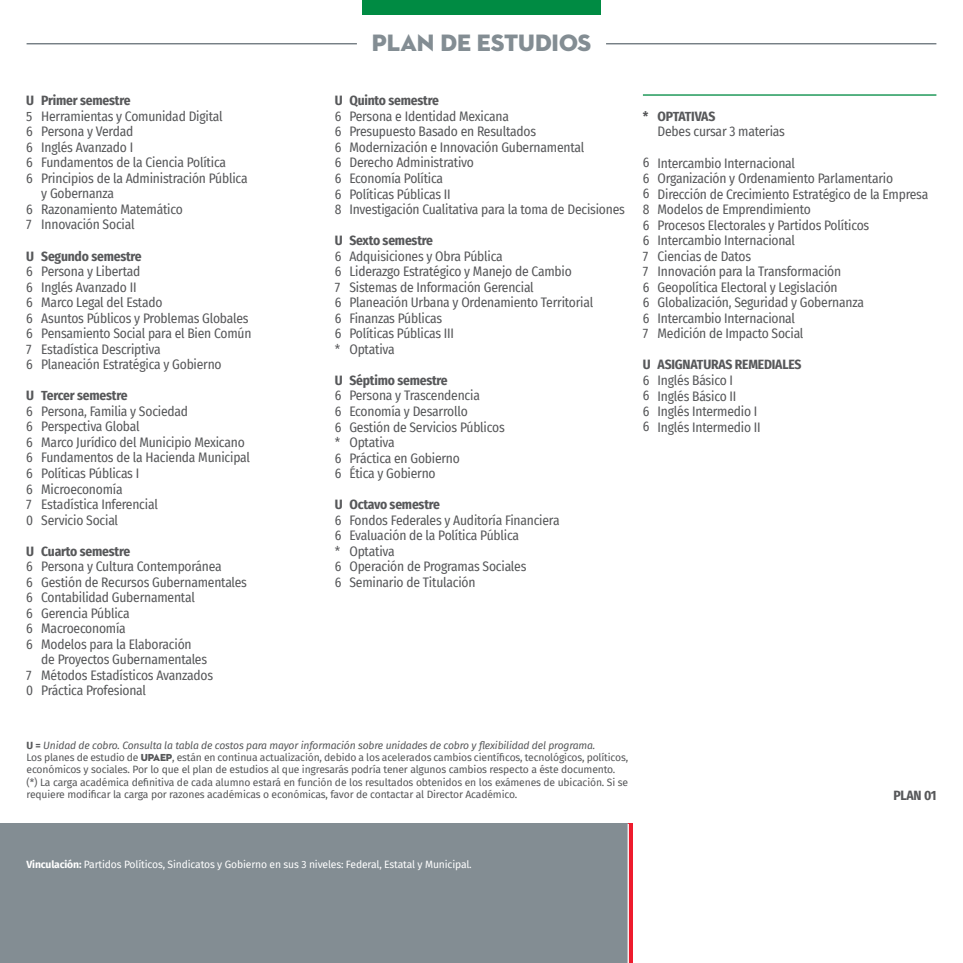
<style>
.page{position:relative;width:963px;height:963px;background:#fff}
.page>*{position:absolute;margin:0;border:0;box-sizing:border-box;transform-origin:0 0}
.t1{font:24.15px "Neutraface 2 Display Titling";color:#838d93}
.t2{font:13.47px/15.6px "Fira Sans Condensed";letter-spacing:-.015em;color:#57585a}
.t3{font:700 13.47px "Fira Sans Condensed";letter-spacing:-.015em;color:#57585a}
.t4{font:10.33px/12.4px "Fira Sans";letter-spacing:-.015em;color:#57585a}
.t5{font:10.33px "Fira Sans";letter-spacing:-.015em;color:#fff}
.s1{font-weight:700}
.s2{font-style:italic}
.s3{font-family:"Neutraface 2 Display Titling"}
</style>
<div class="page">
<hr style="left:27px;top:43px;width:330px;height:1px;background:#697379">
<hr style="left:606px;top:43px;width:330px;height:1px;background:#697379">
<div style="left:0;top:823px;width:628px;height:139px;background:#838d93"></div>
<div style="left:628px;top:823px;width:5px;height:139px;background:#ee1b2d"></div>
<hr style="left:627px;top:823px;width:1px;height:139px;background:#fff">
<div style="left:362px;top:0;width:238px;height:15px;background:#008b43"></div>
<hr style="left:642px;top:94px;width:294px;height:2px;background:#008b43">
<p class="t3" style="left:41px;top:89px;width:91px">Primer semestre</p>
<p class="t2" style="left:41px;top:108px;width:208px">Herramientas y Comunidad Digital<br>Persona y Verdad<br>Inglés Avanzado I<br>Fundamentos de la Ciencia Política<br>Principios de la Administración Pública y Gobernanza<br>Razonamiento Matemático<br>Innovación Social</p>
<p class="t3" style="left:41px;top:244px;width:102px">Segundo semestre</p>
<p class="t2" style="left:41px;top:263px;width:212px">Persona y Libertad<br>Inglés Avanzado II<br>Marco Legal del Estado<br>Asuntos Públicos y Problemas Globales<br>Pensamiento Social para el Bien Común<br>Estadística Descriptiva<br>Planeación Estratégica y Gobierno</p>
<p class="t3" style="left:41px;top:384px;width:88px">Tercer semestre</p>
<p class="t2" style="left:41px;top:403px;width:210px">Persona, Familia y Sociedad<br>Perspectiva Global<br>Marco Jurídico del Municipio Mexicano<br>Fundamentos de la Hacienda Municipal<br>Políticas Públicas I<br>Microeconomía<br>Estadística Inferencial<br>Servicio Social</p>
<p class="t3" style="left:41px;top:539px;width:90px">Cuarto semestre</p>
<p class="t2" style="left:41px;top:558px;width:207px">Persona y Cultura Contemporánea<br>Gestión de Recursos Gubernamentales<br>Contabilidad Gubernamental<br>Gerencia Pública<br>Macroeconomía<br>Modelos para la Elaboración<br>de Proyectos Gubernamentales<br>Métodos Estadísticos Avanzados<br>Práctica Profesional</p>
<p class="t3" style="left:26px;top:89px;width:9px">U</p>
<p class="t2" style="left:26px;top:108px;width:8px;text-align:justify">5<br>6<br>6<br>6<br>6</p>
<p class="t2" style="left:26px;top:201px;width:8px">6<br>7</p>
<p class="t3" style="left:26px;top:244px;width:9px">U</p>
<p class="t2" style="left:26px;top:263px;width:8px;text-align:justify">6<br>6<br>6<br>6<br>6<br>7<br>6</p>
<p class="t3" style="left:26px;top:384px;width:9px">U</p>
<p class="t2" style="left:26px;top:403px;width:9px;text-align:justify">6<br>6<br>6<br>6<br>6<br>6<br>7<br>0</p>
<p class="t3" style="left:26px;top:539px;width:9px">U</p>
<p class="t2" style="left:26px;top:558px;width:8px;text-align:justify">6<br>6<br>6<br>6<br>6<br>6</p>
<p class="t2" style="left:26px;top:667px;width:9px">7<br>0</p>
<h1 class="t1" style="left:371px;top:28px;width:221px">PLAN DE ESTUDIOS</h1>
<p class="t3" style="left:349px;top:89px;width:91px">Quinto semestre</p>
<p class="t2" style="left:349px;top:108px;width:277px">Persona e Identidad Mexicana<br>Presupuesto Basado en Resultados<br>Modernización e Innovación Gubernamental<br>Derecho Administrativo<br>Economía Política<br>Políticas Públicas II<br>Investigación Cualitativa para la toma de Decisiones</p>
<p class="t3" style="left:349px;top:229px;width:85px">Sexto semestre</p>
<p class="t2" style="left:349px;top:248px;width:245px">Adquisiciones y Obra Pública<br>Liderazgo Estratégico y Manejo de Cambio<br>Sistemas de Información Gerencial<br>Planeación Urbana y Ordenamiento Territorial<br>Finanzas Públicas<br>Políticas Públicas III<br>Optativa</p>
<p class="t3" style="left:349px;top:369px;width:100px">Séptimo semestre</p>
<p class="t2" style="left:349px;top:387px;width:157px">Persona y Trascendencia<br>Economía y Desarrollo<br>Gestión de Servicios Públicos<br>Optativa<br>Práctica en Gobierno<br>Ética y Gobierno</p>
<p class="t3" style="left:349px;top:493px;width:92px">Octavo semestre</p>
<p class="t2" style="left:349px;top:512px;width:212px">Fondos Federales y Auditoría Financiera<br>Evaluación de la Política Pública<br>Optativa<br>Operación de Programas Sociales<br>Seminario de Titulación</p>
<p class="t3" style="left:335px;top:89px;width:9px">U</p>
<p class="t2" style="left:335px;top:108px;width:8px;text-align:justify">6<br>6<br>6<br>6<br>6<br>6<br>8</p>
<p class="t3" style="left:335px;top:229px;width:9px">U</p>
<p class="t2" style="left:335px;top:248px;width:8px;text-align:justify">6<br>6<br>7<br>6<br>6<br>6 *</p>
<p class="t3" style="left:335px;top:369px;width:9px">U</p>
<p class="t2" style="left:335px;top:387px;width:8px;text-align:justify">6<br>6<br>6 * 6<br>6</p>
<p class="t3" style="left:335px;top:493px;width:9px">U</p>
<p class="t2" style="left:335px;top:512px;width:8px;text-align:justify">6<br>6 * 6<br>6</p>
<p class="t3" style="left:643px;top:105px;width:7px">*</p>
<p class="t3" style="left:657px;top:105px;width:59px">OPTATIVAS</p>
<p class="t2" style="left:657px;top:124px;width:129px">Debes cursar 3 materias</p>
<p class="t2" style="left:657px;top:155px;width:272px">Intercambio Internacional<br>Organización y Ordenamiento Parlamentario Dirección de Crecimiento Estratégico de la Empresa Modelos de Emprendimiento<br>Procesos Electorales y Partidos Políticos Intercambio Internacional<br>Ciencias de Datos<br>Innovación para la Transformación<br>Geopolítica Electoral y Legislación<br>Globalización, Seguridad y Gobernanza Intercambio Internacional<br>Medición de Impacto Social</p>
<p class="t3" style="left:657px;top:353px;width:145px">ASIGNATURAS REMEDIALES</p>
<p class="t2" style="left:657px;top:372px;width:105px">Inglés Básico I<br>Inglés Básico II<br>Inglés Intermedio I<br>Inglés Intermedio II</p>
<p class="t2" style="left:643px;top:154px;width:8px;text-align:justify">6<br>6<br>6<br>8<br>6<br>6<br>7<br>7<br>6<br>6<br>6<br>7</p>
<p class="t3" style="left:643px;top:353px;width:9px">U</p>
<p class="t2" style="left:643px;top:372px;width:8px;text-align:justify">6<br>6<br>6<br>6</p>
<p class="t4" style="left:27px;top:738px;width:603px"><span class="s1">U =</span> <span class="s2">Unidad de cobro. Consulta la tabla de costos para mayor información sobre unidades de cobro y flexibilidad del programa.<br></span>Los planes de estudio de <span class="s3">UPAEP</span>, están en continua actualización, debido a los acelerados cambios científicos, tecnológicos, políticos, económicos y sociales. Por lo que el plan de estudios al que ingresarás podría tener algunos cambios respecto a éste documento. (*) La carga académica definitiva de cada alumno estará en función de los resultados obtenidos en los exámenes de ubicación. Si se requiere modificar la carga por razones académicas o económicas, favor de contactar al Director Académico.</p>
<p class="t3" style="left:893px;top:783px;width:45px">PLAN 01</p>
<p class="t5" style="left:27px;top:856px;width:446px"><span class="s1">Vinculación:</span> Partidos Políticos, Sindicatos y Gobierno en sus 3 niveles: Federal, Estatal y Municipal.</p>
</div>
